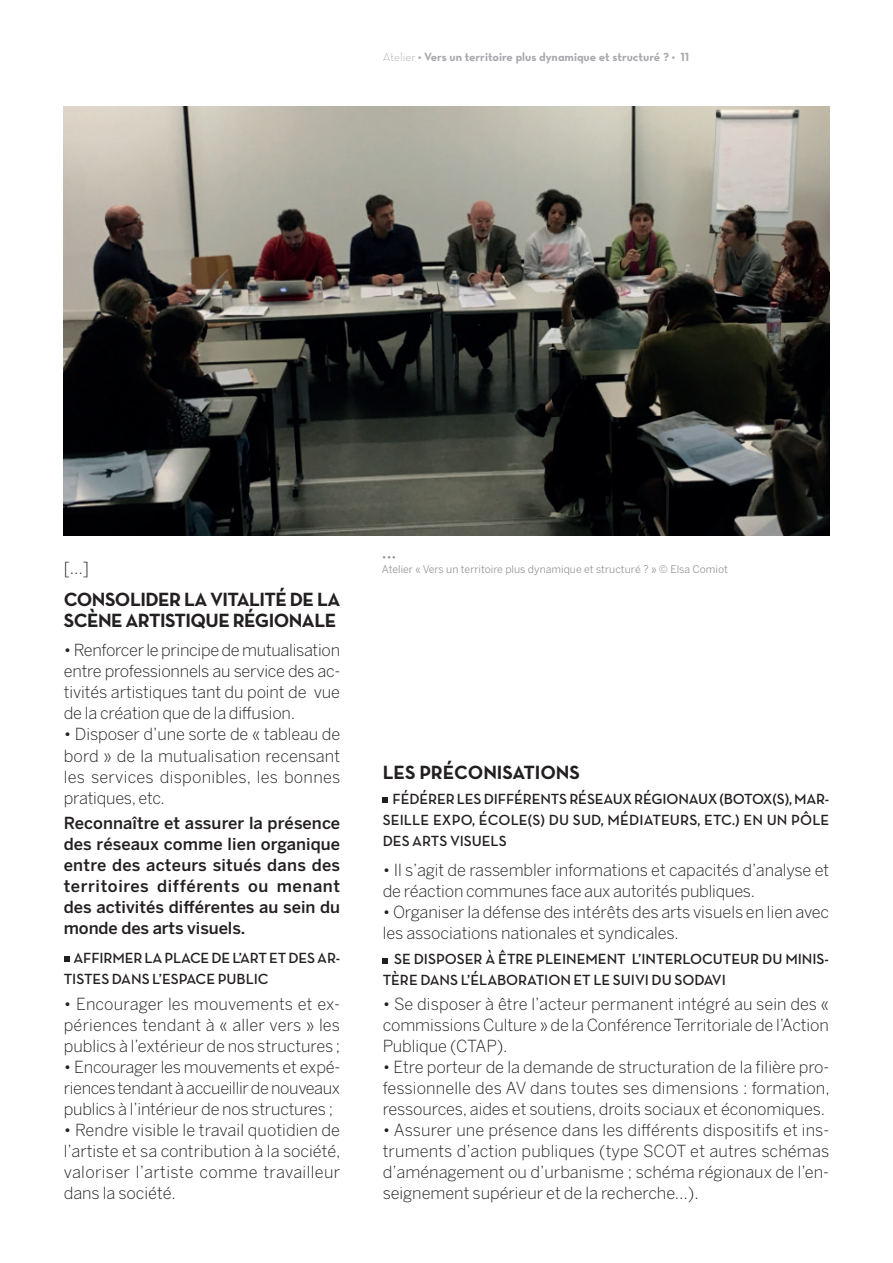
<style>
.page{position:relative;width:893px;height:1263px;background:#fff}
.page>*{position:absolute;margin:0;border:0;box-sizing:border-box;transform-origin:0 0}
.t1{font:700 19.5px/21px "Neutra Text";letter-spacing:-.03em;color:#231f20}
.t2{font:700 19.5px "Neutra Text";letter-spacing:-.005em;color:#231f20}
.t3{font:300 16.5px/21px "Benton Sans";letter-spacing:-.005em;color:#231f20;text-align:justify}
.t4{font:500 16.5px/21px "Benton Sans";color:#231f20;text-align:justify}
.t5{font:600 15px/21px "Neutra Text TF";letter-spacing:-.005em;color:#231f20}
.t6{font:12px "Neutra Text Bold Alt";color:#a8a9ad}
.t7{font:10.5px/12.6px "Benton Sans";color:#939598}
.s1{font-family:"Neutra Text TF";font-weight:300}
</style>
<div class="page">
<svg style="left:383px;top:797px;width:5px;height:6px"></svg>
<svg style="left:383px;top:958px;width:5px;height:6px"></svg>
<img style="left:64px;top:106px;width:765px;height:430px">
<svg style="left:64px;top:956px;width:5px;height:6px"></svg>
<p class="t6" style="left:383px;top:50px;width:308px"><span class="s1">Atelier</span> • Vers un territoire plus dynamique et structuré ? • 11</p>
<p class="t3" style="left:64px;top:557px;width:27px">[...]</p>
<p class="t1" style="left:64px;top:588px;width:278px">CONSOLIDER LA VITALITÉ DE LA<br>SCÈNE ARTISTIQUE RÉGIONALE</p>
<p class="t3" style="left:64px;top:640px;width:278px">• Renforcer le principe de mutualisation entre professionnels au service des ac&shy;tivités artistiques tant du point de vue de la création que de la diffusion.</p>
<p class="t3" style="left:64px;top:724px;width:278px">• Disposer d’une sorte de « tableau de bord » de la mutualisation recensant les services disponibles, les bonnes pratiques, etc.</p>
<p class="t4" style="left:64px;top:812px;width:278px">Reconnaître et assurer la présence des réseaux comme lien organique entre des acteurs situés dans des territoires différents ou menant des activités différentes au sein du monde des arts visuels.</p>
<p class="t5" style="left:64px;top:947px;width:278px;text-indent:10px">AFFIRMER LA PLACE DE L’ART ET DES AR-<br>TISTES DANS L’ESPACE PUBLIC</p>
<p class="t3" style="left:64px;top:993px;width:278px">• Encourager les mouvements et ex&shy;périences tendant à « aller vers » les publics à l’extérieur de nos structures ;</p>
<p class="t3" style="left:64px;top:1056px;width:278px">• Encourager les mouvements et expé&shy;riences tendant à accueillir de nouveaux publics à l’intérieur de nos structures ;</p>
<p class="t3" style="left:64px;top:1119px;width:278px">• Rendre visible le travail quotidien de l’artiste et sa contribution à la société, valoriser l’artiste comme travailleur dans la société.</p>
<p class="t7" style="left:382px;top:550px;width:348px">•••<br>Atelier « Vers un territoire plus dynamique et structuré ? » © Elsa Comiot</p>
<p class="t2" style="left:383px;top:760px;width:199px">LES PRÉCONISATIONS</p>
<p class="t5" style="left:383px;top:788px;width:448px;text-align:justify;text-indent:10px">FÉDÉRER LES DIFFÉRENTS RÉSEAUX RÉGIONAUX (BOTOX(S), MAR-SEILLE EXPO, ÉCOLE(S) DU SUD, MÉDIATEURS, ETC.) EN UN PÔLE DES ARTS VISUELS</p>
<p class="t3" style="left:383px;top:859px;width:448px">• Il s’agit de rassembler informations et capacités d’analyse et de réaction communes face aux autorités publiques.</p>
<p class="t3" style="left:383px;top:901px;width:448px">• Organiser la défense des intérêts des arts visuels en lien avec les associations nationales et syndicales.</p>
<p class="t5" style="left:383px;top:948px;width:448px;text-indent:11px">SE DISPOSER À ÊTRE PLEINEMENT L’INTERLOCUTEUR DU MINIS-<br>TÈRE DANS L’ÉLABORATION ET LE SUIVI DU SODAVI</p>
<p class="t3" style="left:383px;top:993px;width:448px">• Se disposer à être l’acteur permanent intégré au sein des « commissions Culture » de la Conférence Territoriale de l’Action Publique (CTAP).</p>
<p class="t3" style="left:383px;top:1056px;width:449px">• Etre porteur de la demande de structuration de la filière pro&shy;fessionnelle des AV dans toutes ses dimensions : formation, ressources, aides et soutiens, droits sociaux et économiques.</p>
<p class="t3" style="left:383px;top:1119px;width:448px">• Assurer une présence dans les différents dispositifs et ins&shy;truments d’action publiques (type SCOT et autres schémas d’aménagement ou d’urbanisme ; schéma régionaux de l’en&shy;seignement supérieur et de la recherche…).</p>
</div>
